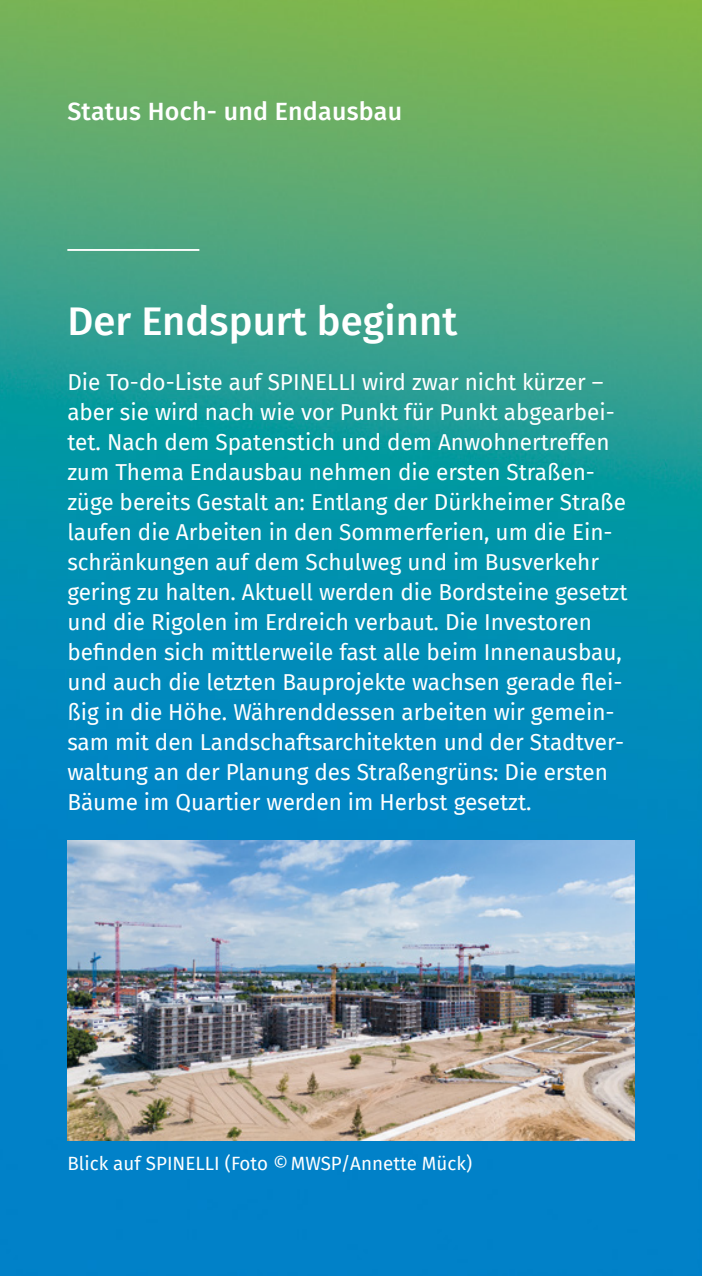
<style>
.page{position:relative;width:702px;height:1276px;background:#fff}
.page>*{position:absolute;margin:0;border:0;box-sizing:border-box;transform-origin:0 0}
.BF-Headline_h2{font:500 40px "Fira Sans";color:#fff}
.BF-Bereich_h1{font:500 25px "Fira Sans";letter-spacing:.01em;color:#fff}
.t1{font:22.5px/30px "Fira Sans";color:#fff}
.t2{font:18.75px "Fira Sans";color:#fff}
</style>
<div class="page">
<img style="left:0;top:0;width:702px;height:1276px">
<hr style="left:67px;top:249px;width:132px;height:2px;background:#fff">
<img style="left:67px;top:840px;width:567px;height:300px">
<h1 class="BF-Bereich_h1" style="left:67px;top:91px;width:336px">Status Hoch- und Endausbau</h1>
<h2 class="BF-Headline_h2" style="left:67px;top:289px;width:391px">Der Endspurt beginnt</h2>
<p class="t1" style="left:67px;top:367px;width:561px">Die To-do-Liste auf SPINELLI wird zwar nicht kürzer – aber sie wird nach wie vor Punkt für Punkt abgearbei&shy;tet. Nach dem Spatenstich und dem Anwohnertreffen zum Thema Endausbau nehmen die ersten Straßen&shy;züge bereits Gestalt an: Entlang der Dürkheimer Straße laufen die Arbeiten in den Sommerferien, um die Ein&shy;schränkungen auf dem Schulweg und im Busverkehr gering zu halten. Aktuell werden die Bordsteine gesetzt und die Rigolen im Erdreich verbaut. Die Investoren befinden sich mittlerweile fast alle beim Innenausbau, und auch die letzten Bauprojekte wachsen gerade flei&shy;ßig in die Höhe. Währenddessen arbeiten wir gemein&shy;sam mit den Landschaftsarchitekten und der Stadtver&shy;waltung an der Planung des Straßengrüns: Die ersten Bäume im Quartier werden im Herbst gesetzt.</p>
<p class="t2" style="left:67px;top:1149px;width:406px">Blick auf SPINELLI (Foto ©MWSP/Annette Mück)</p>
</div>
